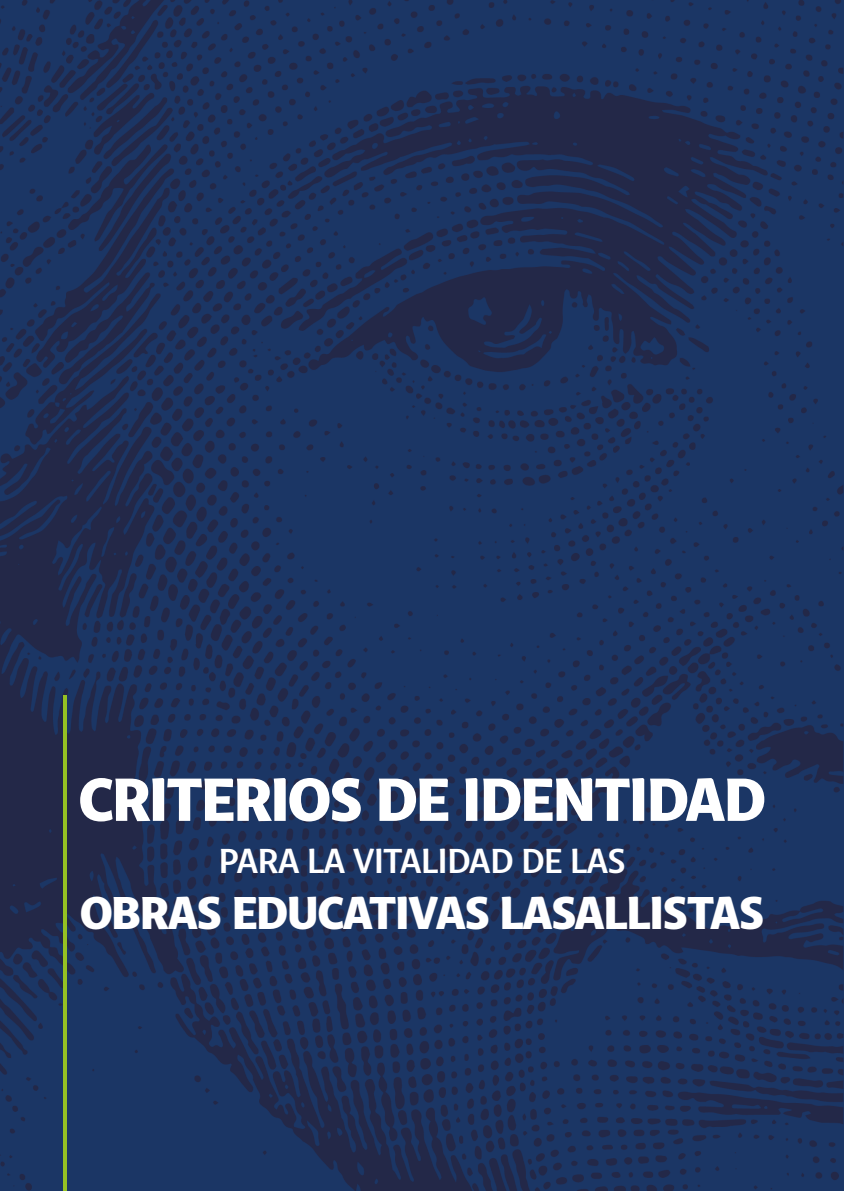
<style>
.page{position:relative;width:844px;height:1191px;background:#fff}
.page>*{position:absolute;margin:0;border:0;box-sizing:border-box;transform-origin:0 0}
.t1{font:900 61.25px "Indivisa Text Sans";letter-spacing:-.025em;color:#fff}
.t2{font:900 46.38px "Indivisa Text Sans";letter-spacing:-.025em;color:#fff}
.t3{font:700 35px "Indivisa Text Sans";letter-spacing:-.03em;color:#fff}
</style>
<div class="page">
<img style="left:0;top:0;width:843px;height:1191px">
<hr style="left:63px;top:696px;width:4px;height:495px;background:#95c123">
<h1 class="t1" style="left:78px;top:745px;width:689px">CRITERIOS DE IDENTIDAD</h1>
<p class="t3" style="left:218px;top:831px;width:409px">PARA LA VITALIDAD DE LAS</p>
<p class="t2" style="left:80px;top:871px;width:686px">OBRAS EDUCATIVAS LASALLISTAS</p>
</div>
